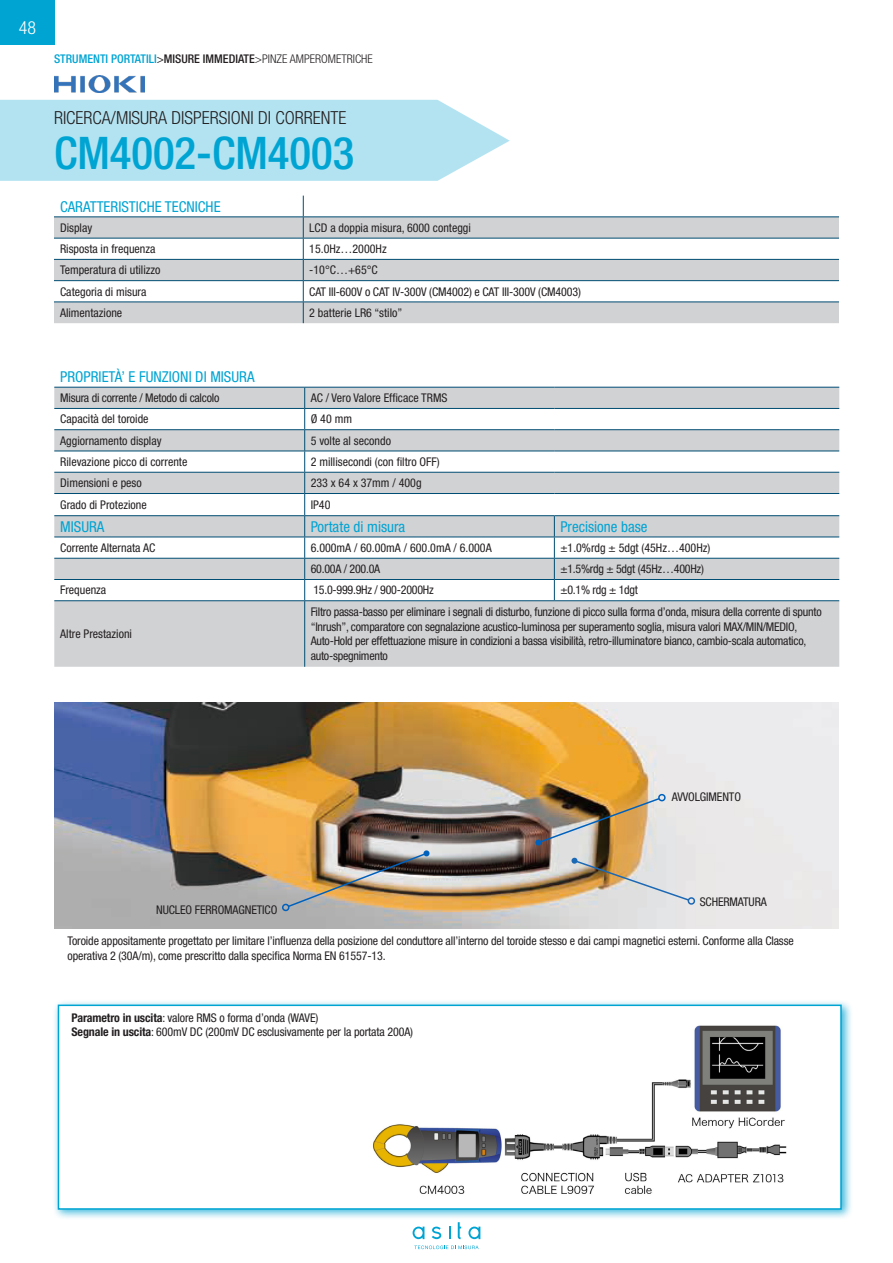
<style>
.page{position:relative;width:893px;height:1263px;background:#fff}
.page>*{position:absolute;margin:0;border:0;box-sizing:border-box;transform-origin:0 0}
.t1{font:500 condensed 45px "Helvetica Neue LT Std";color:#00a4d3}
.t2{font:300 condensed 18px "Helvetica Neue LT Std";color:#231f20}
.t3{font:300 condensed 18px "Helvetica Neue LT Std";color:#fff}
.t4{font:condensed 15px "Helvetica Neue LT Std";color:#00a4d3}
.t5{font:condensed 12px/14.4px "Helvetica Neue LT Std";letter-spacing:-.01em;color:#231f20}
.t6{font:300 condensed 12px "Helvetica Neue LT Std";color:#231f20}
.s1{font-weight:500;color:#00a4d3}
.s2{font-weight:400}
.s3{font-weight:500}
.s4{font-weight:700}
</style>
<div class="page">
<svg style="left:54px;top:217px;width:785px;height:106px;fill:#d1d2d4"></svg>
<hr style="left:54px;top:216px;width:249px;height:1px;background:#004d73">
<hr style="left:303px;top:216px;width:536px;height:1px;background:#004d73">
<hr style="left:54px;top:238px;width:249px;height:1px;background:#004d73">
<hr style="left:303px;top:238px;width:536px;height:1px;background:#004d73">
<hr style="left:54px;top:259px;width:249px;height:1px;background:#004d73">
<hr style="left:303px;top:259px;width:536px;height:1px;background:#004d73">
<hr style="left:54px;top:280px;width:249px;height:1px;background:#004d73">
<hr style="left:303px;top:280px;width:536px;height:1px;background:#004d73">
<hr style="left:54px;top:302px;width:249px;height:1px;background:#004d73">
<hr style="left:303px;top:302px;width:536px;height:1px;background:#004d73">
<svg style="left:303px;top:196px;width:1px;height:127px"></svg>
<svg style="left:54px;top:388px;width:785px;height:279px;fill:#d1d2d4"></svg>
<hr style="left:54px;top:387px;width:251px;height:1px;background:#004d73">
<hr style="left:305px;top:387px;width:249px;height:1px;background:#004d73">
<hr style="left:554px;top:387px;width:285px;height:1px;background:#004d73">
<hr style="left:54px;top:408px;width:251px;height:1px;background:#004d73">
<hr style="left:305px;top:408px;width:249px;height:1px;background:#004d73">
<hr style="left:554px;top:408px;width:285px;height:1px;background:#004d73">
<hr style="left:54px;top:429px;width:251px;height:1px;background:#004d73">
<hr style="left:305px;top:429px;width:249px;height:1px;background:#004d73">
<hr style="left:554px;top:429px;width:285px;height:1px;background:#004d73">
<hr style="left:54px;top:451px;width:251px;height:1px;background:#004d73">
<hr style="left:305px;top:451px;width:249px;height:1px;background:#004d73">
<hr style="left:554px;top:451px;width:285px;height:1px;background:#004d73">
<hr style="left:54px;top:472px;width:251px;height:1px;background:#004d73">
<hr style="left:305px;top:472px;width:249px;height:1px;background:#004d73">
<hr style="left:554px;top:472px;width:285px;height:1px;background:#004d73">
<hr style="left:54px;top:493px;width:251px;height:1px;background:#004d73">
<hr style="left:305px;top:493px;width:249px;height:1px;background:#004d73">
<hr style="left:554px;top:493px;width:285px;height:1px;background:#004d73">
<hr style="left:54px;top:515px;width:251px;height:1px;background:#004d73">
<hr style="left:305px;top:515px;width:249px;height:1px;background:#004d73">
<hr style="left:554px;top:515px;width:285px;height:1px;background:#004d73">
<hr style="left:54px;top:537px;width:251px;height:1px;background:#004d73">
<hr style="left:305px;top:537px;width:249px;height:1px;background:#004d73">
<hr style="left:554px;top:537px;width:285px;height:1px;background:#004d73">
<hr style="left:54px;top:558px;width:251px;height:1px;background:#004d73">
<hr style="left:305px;top:558px;width:249px;height:1px;background:#004d73">
<hr style="left:554px;top:558px;width:285px;height:1px;background:#004d73">
<hr style="left:54px;top:579px;width:251px;height:1px;background:#004d73">
<hr style="left:305px;top:579px;width:249px;height:1px;background:#004d73">
<svg style="left:304px;top:388px;width:1px;height:212px"></svg>
<hr style="left:554px;top:579px;width:285px;height:1px;background:#004d73">
<svg style="left:554px;top:516px;width:1px;height:84px"></svg>
<hr style="left:54px;top:600px;width:251px;height:1px;background:#004d73">
<hr style="left:305px;top:600px;width:249px;height:1px;background:#004d73">
<hr style="left:304px;top:601px;width:1px;height:66px;background:#004d73">
<hr style="left:554px;top:600px;width:285px;height:1px;background:#004d73">
<div style="left:52px;top:999px;width:801px;height:222px;background:#00a4d3;opacity:.75"></div>
<div style="left:58px;top:1004px;width:784px;height:206px;background:#fff;border:2px solid #00a4d3"></div>
<img style="left:55px;top:702px;width:783px;height:227px">
<img style="left:571px;top:857px;width:126px;height:49px">
<img style="left:535px;top:793px;width:130px;height:53px">
<img style="left:282px;top:850px;width:148px;height:62px">
<div style="left:0;top:0;width:55px;height:44px;background:#00a4d3"></div>
<svg style="left:413px;top:1226px;width:11px;height:13px"></svg>
<svg style="left:432px;top:1226px;width:9px;height:13px"></svg>
<svg style="left:449px;top:1226px;width:1px;height:13px"></svg>
<svg style="left:458px;top:1222px;width:3px;height:17px"></svg>
<svg style="left:468px;top:1226px;width:12px;height:13px"></svg>
<svg style="left:414px;top:1245px;width:65px;height:4px"></svg>
<svg style="left:0;top:100px;width:510px;height:81px;background:#b7e4f1"></svg>
<img style="left:372px;top:1025px;width:415px;height:169px">
<img style="left:54px;top:76px;width:91px;height:16px">
<h2 class="t3" style="left:19px;top:17px;width:19px">48</h2>
<p class="t6" style="left:54px;top:52px;width:320px"><span class="s1">STRUMENTI PORTATILI</span><span class="s2">&gt;</span><span class="s3">MISURE IMMEDIATE</span>&gt;PINZE AMPEROMETRICHE</p>
<p class="t2" style="left:54px;top:108px;width:294px">RICERCA/MISURA DISPERSIONI DI CORRENTE</p>
<p class="t1" style="left:54px;top:126px;width:302px">CM4002-CM4003</p>
<p class="t4" style="left:60px;top:198px;width:162px">CARATTERISTICHE TECNICHE</p>
<p class="t5" style="left:60px;top:220px;width:34px">Display</p>
<p class="t5" style="left:309px;top:220px;width:163px">LCD a doppia misura, 6000 conteggi</p>
<p class="t5" style="left:60px;top:241px;width:97px">Risposta in frequenza</p>
<p class="t5" style="left:309px;top:241px;width:79px">15.0Hz…2000Hz</p>
<p class="t5" style="left:60px;top:263px;width:102px">Temperatura di utilizzo</p>
<p class="t5" style="left:309px;top:263px;width:70px">-10°C…+65°C</p>
<p class="t5" style="left:60px;top:284px;width:88px">Categoria di misura</p>
<p class="t5" style="left:309px;top:284px;width:273px">CAT III-600V o CAT IV-300V (CM4002) e CAT III-300V (CM4003)</p>
<p class="t5" style="left:60px;top:305px;width:64px">Alimentazione</p>
<p class="t5" style="left:309px;top:305px;width:95px">2 batterie LR6 “stilo”</p>
<p class="t4" style="left:60px;top:368px;width:196px">PROPRIETÀ’ E FUNZIONI DI MISURA</p>
<p class="t5" style="left:60px;top:391px;width:161px">Misura di corrente / Metodo di calcolo</p>
<p class="t5" style="left:311px;top:391px;width:138px">AC / Vero Valore Efficace TRMS</p>
<p class="t5" style="left:60px;top:412px;width:90px">Capacità del toroide</p>
<p class="t5" style="left:311px;top:412px;width:43px">Ø 40 mm</p>
<p class="t5" style="left:60px;top:433px;width:103px">Aggiornamento display</p>
<p class="t5" style="left:311px;top:433px;width:82px">5 volte al secondo</p>
<p class="t5" style="left:60px;top:454px;width:129px">Rilevazione picco di corrente</p>
<p class="t5" style="left:311px;top:454px;width:131px">2 millisecondi (con filtro OFF)</p>
<p class="t5" style="left:60px;top:476px;width:83px">Dimensioni e peso</p>
<p class="t5" style="left:311px;top:476px;width:112px">233 x 64 x 37mm / 400g</p>
<p class="t5" style="left:60px;top:497px;width:88px">Grado di Protezione</p>
<p class="t5" style="left:311px;top:497px;width:21px">IP40</p>
<p class="t4" style="left:60px;top:518px;width:46px">MISURA</p>
<p class="t4" style="left:311px;top:518px;width:96px">Portate di misura</p>
<p class="t4" style="left:560px;top:518px;width:89px">Precisione base</p>
<p class="t5" style="left:60px;top:540px;width:96px">Corrente Alternata AC</p>
<p class="t5" style="left:311px;top:540px;width:182px">6.000mA / 60.00mA / 600.0mA / 6.000A</p>
<p class="t5" style="left:560px;top:540px;width:151px">±1.0%rdg ± 5dgt (45Hz…400Hz)</p>
<p class="t5" style="left:311px;top:562px;width:71px">60.00A / 200.0A</p>
<p class="t5" style="left:560px;top:562px;width:145px">±1.5%rdg ± 5dgt (45Hz…400Hz)</p>
<p class="t5" style="left:60px;top:583px;width:47px">Frequenza</p>
<p class="t5" style="left:313px;top:583px;width:122px">15.0-999.9Hz / 900-2000Hz</p>
<p class="t5" style="left:560px;top:583px;width:79px">±0.1% rdg ± 1dgt</p>
<p class="t5" style="left:60px;top:626px;width:73px">Altre Prestazioni</p>
<p class="t5" style="left:311px;top:605px;width:513px">Filtro passa-basso per eliminare i segnali di disturbo, funzione di picco sulla forma d’onda, misura della corrente di spunto “Inrush”, comparatore con segnalazione acustico-luminosa per superamento soglia, misura valori MAX/MIN/MEDIO, Auto-Hold per effettuazione misure in condizioni a bassa visibilità, retro-illuminatore bianco, cambio-scala automatico, auto-spegnimento</p>
<p class="t5" style="left:156px;top:903px;width:123px">NUCLEO FERROMAGNETICO</p>
<p class="t5" style="left:672px;top:789px;width:71px">AVVOLGIMENTO</p>
<p class="t5" style="left:700px;top:895px;width:69px">SCHERMATURA</p>
<p class="t5" style="left:68px;top:934px;width:728px">Toroide appositamente progettato per limitare l’influenza della posizione del conduttore all’interno del toroide stesso e dai campi magnetici esterni. Conforme alla Classe operativa 2 (30A/m), come prescritto dalla specifica Norma EN 61557-13.</p>
<p class="t5" style="left:72px;top:1010px;width:248px"><span class="s4">Parametro in uscita</span>: valore RMS o forma d’onda (WAVE)</p>
<p class="t5" style="left:72px;top:1025px;width:343px"><span class="s4">Segnale in uscita</span>: 600mV DC (200mV DC esclusivamente per la portata 200A)</p>
</div>
